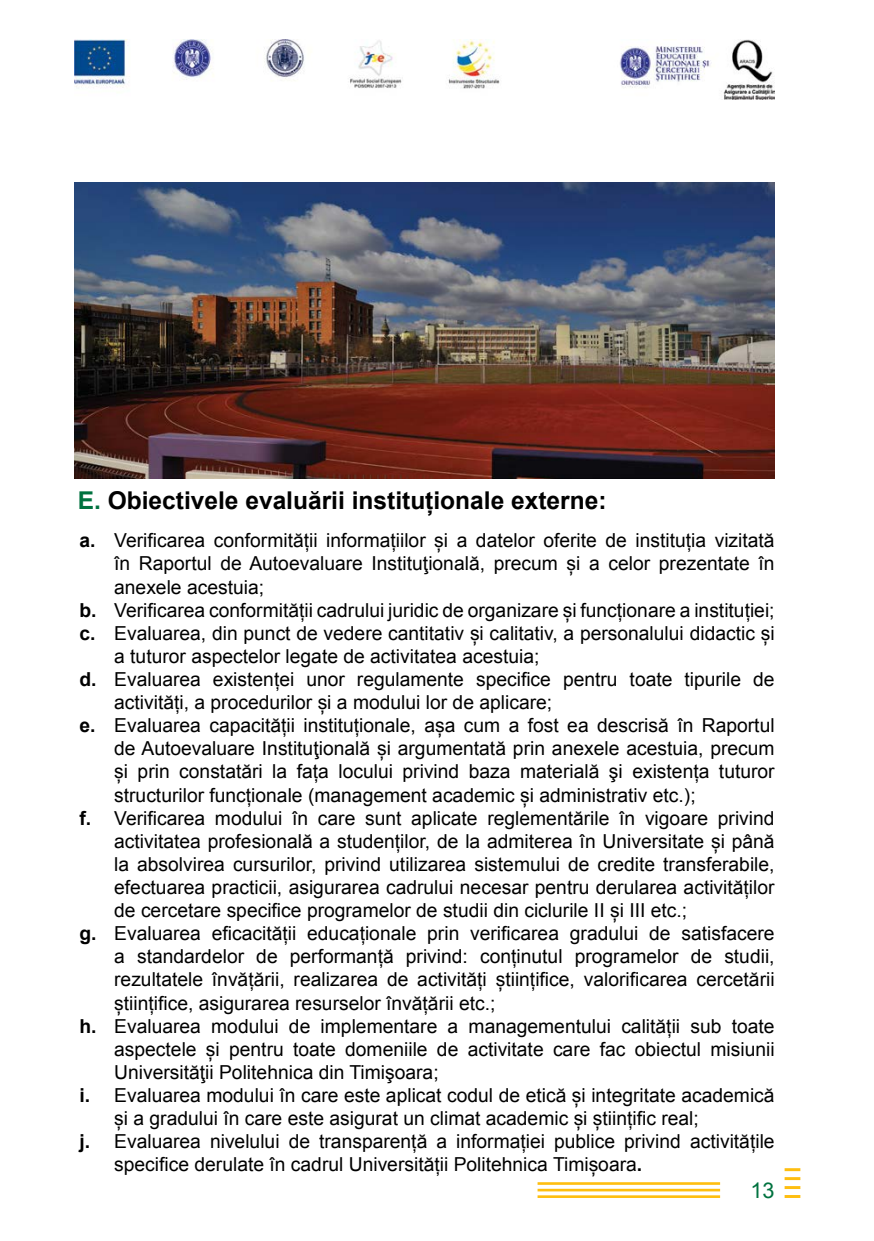
<style>
.page{position:relative;width:874px;height:1241px;background:#fff}
.page>*{position:absolute;margin:0;border:0;box-sizing:border-box;transform-origin:0 0}
.t1{font:700 24.5px "Arial";color:#000}
.t2{font:21.7px "Arial";color:#00723f}
.t3{font:19.25px "Arial";color:#000}
.s1{color:#00723f}
.s2{font-weight:700}
</style>
<div class="page">
<hr style="left:784px;top:1194px;width:16px;height:3px;background:#febe10">
<hr style="left:784px;top:1185px;width:16px;height:3px;background:#febe10">
<hr style="left:784px;top:1176px;width:16px;height:3px;background:#febe10">
<hr style="left:784px;top:1167px;width:16px;height:3px;background:#febe10">
<hr style="left:537px;top:1181px;width:182px;height:3px;background:#febe10">
<hr style="left:537px;top:1188px;width:182px;height:3px;background:#febe10">
<hr style="left:537px;top:1195px;width:182px;height:2px;background:#febe10">
<img style="left:74px;top:40px;width:700px;height:59px">
<img style="left:74px;top:182px;width:700px;height:296px">
<p class="t1" style="left:78px;top:484px;width:530px"><span class="s1">E.</span> Obiectivele evaluării instituționale externe:</p>
<p class="t3" style="left:79px;top:528px;width:696px"><span class="s2">a.</span> Verificarea conformității informațiilor și a datelor oferite de instituția vizitată</p>
<p class="t3" style="left:114px;top:551px;width:661px">în Raportul de Autoevaluare Instituţională, precum și a celor prezentate în</p>
<p class="t3" style="left:114px;top:574px;width:151px">anexele acestuia;</p>
<p class="t3" style="left:79px;top:597px;width:696px"><span class="s2">b.</span> Verificarea conformității cadrului juridic de organizare și funcționare a instituției;</p>
<p class="t3" style="left:79px;top:620px;width:696px"><span class="s2">c.</span> Evaluarea, din punct de vedere cantitativ și calitativ, a personalului didactic și</p>
<p class="t3" style="left:114px;top:643px;width:426px">a tuturor aspectelor legate de activitatea acestuia;</p>
<p class="t3" style="left:79px;top:666px;width:696px"><span class="s2">d.</span> Evaluarea existenței unor regulamente specifice pentru toate tipurile de</p>
<p class="t3" style="left:114px;top:689px;width:439px">activități, a procedurilor și a modului lor de aplicare;</p>
<p class="t3" style="left:79px;top:712px;width:696px"><span class="s2">e.</span> Evaluarea capacității instituționale, așa cum a fost ea descrisă în Raportul</p>
<p class="t3" style="left:114px;top:735px;width:661px">de Autoevaluare Instituţională și argumentată prin anexele acestuia, precum</p>
<p class="t3" style="left:114px;top:759px;width:661px">și prin constatări la fața locului privind baza materială şi existența tuturor</p>
<p class="t3" style="left:114px;top:782px;width:582px">structurilor funcționale (management academic și administrativ etc.);</p>
<p class="t3" style="left:79px;top:805px;width:696px"><span class="s2">f.</span> Verificarea modului în care sunt aplicate reglementările în vigoare privind</p>
<p class="t3" style="left:114px;top:828px;width:661px">activitatea profesională a studenților, de la admiterea în Universitate și până</p>
<p class="t3" style="left:114px;top:851px;width:661px">la absolvirea cursurilor, privind utilizarea sistemului de credite transferabile,</p>
<p class="t3" style="left:114px;top:874px;width:661px">efectuarea practicii, asigurarea cadrului necesar pentru derularea activităților</p>
<p class="t3" style="left:114px;top:897px;width:574px">de cercetare specifice programelor de studii din ciclurile II și III etc.;</p>
<p class="t3" style="left:79px;top:920px;width:696px"><span class="s2">g.</span> Evaluarea eficacității educaționale prin verificarea gradului de satisfacere</p>
<p class="t3" style="left:114px;top:943px;width:661px">a standardelor de performanță privind: conținutul programelor de studii,</p>
<p class="t3" style="left:114px;top:966px;width:661px">rezultatele învățării, realizarea de activități științifice, valorificarea cercetării</p>
<p class="t3" style="left:114px;top:990px;width:382px">științifice, asigurarea resurselor învățării etc.;</p>
<p class="t3" style="left:79px;top:1013px;width:696px"><span class="s2">h.</span> Evaluarea modului de implementare a managementului calității sub toate</p>
<p class="t3" style="left:114px;top:1036px;width:661px">aspectele și pentru toate domeniile de activitate care fac obiectul misiunii</p>
<p class="t3" style="left:114px;top:1059px;width:326px">Universităţii Politehnica din Timişoara;</p>
<p class="t3" style="left:79px;top:1082px;width:696px"><span class="s2">i.</span> Evaluarea modului în care este aplicat codul de etică și integritate academică</p>
<p class="t3" style="left:114px;top:1105px;width:586px">și a gradului în care este asigurat un climat academic și științific real;</p>
<p class="t3" style="left:79px;top:1128px;width:696px"><span class="s2">j.</span> Evaluarea nivelului de transparență a informației publice privind activitățile</p>
<p class="t3" style="left:114px;top:1151px;width:529px">specifice derulate în cadrul Universității Politehnica Timișoara<span class="s2">.</span></p>
<p class="t2" style="left:750px;top:1175px;width:26px">13</p>
</div>
